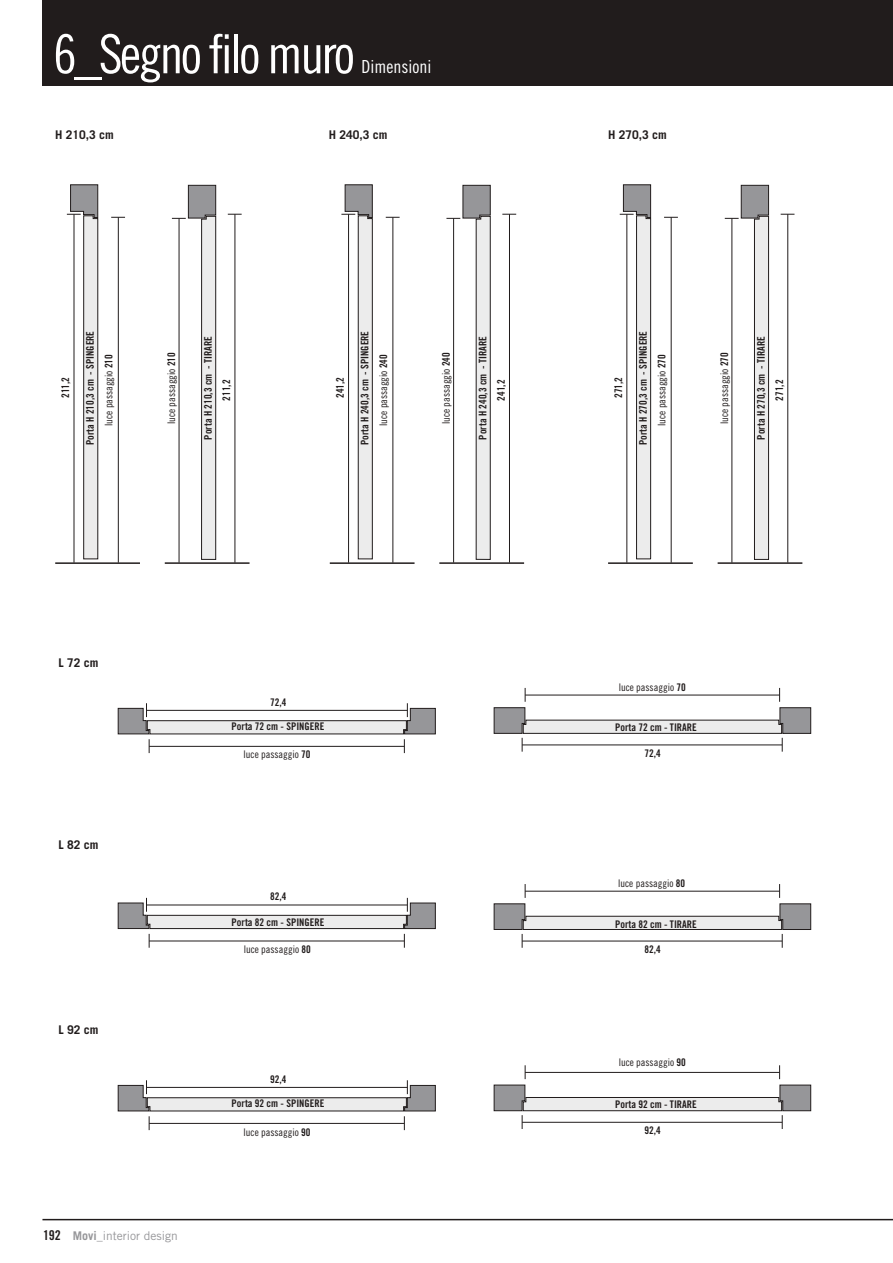
<style>
.page{position:relative;width:893px;height:1263px;background:#fff}
.page>*{position:absolute;margin:0;border:0;box-sizing:border-box;transform-origin:0 0}
.t1{font:54px "Trade Gothic Cond Eighteen";letter-spacing:-.05em;color:#fff}
.t2{font:18px "Trade Gothic Cond Eighteen";color:#fff}
.t3{font:700 12px "Trade Gothic";color:#211c1c}
.t4{font:12px "Trade Gothic";color:#969699}
.t5{font:10.5px "Trade Gothic Bold Cond Twenty";color:#211c1c}
.t6{font:10.5px "Trade Gothic Cond Eighteen";color:#211c1c}
.s1{font-family:"Trade Gothic Bold Cond Twenty"}
.s2{font-family:"Trade Gothic Bold Cond Twenty";font-size:13.5px;color:#211c1c}
.s3{font-weight:700}
</style>
<div class="page">
<hr style="left:42px;top:1219px;width:851px;height:1px;background:#211c1c">
<div style="left:42px;top:0;width:851px;height:85px;background:#211c1c"></div>
<svg style="left:494px;top:884px;width:317px;height:64px"></svg>
<svg style="left:494px;top:1085px;width:317px;height:44px"></svg>
<hr style="left:525px;top:1072px;width:254px;height:1px;background:#211c1c">
<svg style="left:525px;top:1065px;width:1px;height:14px"></svg>
<svg style="left:779px;top:1065px;width:1px;height:14px"></svg>
<svg style="left:494px;top:688px;width:317px;height:64px"></svg>
<svg style="left:118px;top:898px;width:318px;height:50px"></svg>
<svg style="left:118px;top:1080px;width:318px;height:50px"></svg>
<hr style="left:55px;top:562px;width:85px;height:2px;background:#211c1c">
<hr style="left:118px;top:217px;width:1px;height:346px;background:#211c1c">
<svg style="left:111px;top:217px;width:14px;height:1px"></svg>
<hr style="left:74px;top:214px;width:1px;height:349px;background:#211c1c">
<svg style="left:67px;top:184px;width:31px;height:375px"></svg>
<hr style="left:330px;top:562px;width:84px;height:2px;background:#211c1c">
<hr style="left:393px;top:217px;width:1px;height:346px;background:#211c1c">
<svg style="left:386px;top:217px;width:14px;height:1px"></svg>
<hr style="left:348px;top:214px;width:1px;height:349px;background:#211c1c">
<svg style="left:341px;top:184px;width:32px;height:375px"></svg>
<hr style="left:608px;top:562px;width:85px;height:2px;background:#211c1c">
<hr style="left:671px;top:217px;width:1px;height:346px;background:#211c1c">
<svg style="left:664px;top:217px;width:14px;height:1px"></svg>
<hr style="left:626px;top:214px;width:1px;height:349px;background:#211c1c">
<svg style="left:620px;top:184px;width:31px;height:375px"></svg>
<hr style="left:165px;top:562px;width:84px;height:2px;background:#211c1c">
<hr style="left:179px;top:218px;width:1px;height:345px;background:#211c1c">
<svg style="left:172px;top:185px;width:44px;height:375px"></svg>
<hr style="left:235px;top:214px;width:1px;height:349px;background:#211c1c">
<svg style="left:228px;top:214px;width:14px;height:1px"></svg>
<hr style="left:439px;top:562px;width:85px;height:2px;background:#211c1c">
<hr style="left:453px;top:218px;width:1px;height:345px;background:#211c1c">
<svg style="left:446px;top:185px;width:45px;height:375px"></svg>
<hr style="left:509px;top:214px;width:1px;height:349px;background:#211c1c">
<svg style="left:502px;top:214px;width:14px;height:1px"></svg>
<hr style="left:718px;top:562px;width:84px;height:2px;background:#211c1c">
<hr style="left:732px;top:218px;width:1px;height:345px;background:#211c1c">
<svg style="left:725px;top:185px;width:44px;height:375px"></svg>
<hr style="left:787px;top:214px;width:1px;height:349px;background:#211c1c">
<svg style="left:781px;top:214px;width:13px;height:1px"></svg>
<svg style="left:118px;top:703px;width:318px;height:50px"></svg>
<h1 class="t1" style="left:53px;top:34px;width:303px">6_Segno filo muro</h1>
<h2 class="t2" style="left:361px;top:60px;width:71px">Dimensioni</h2>
<p class="t3" style="left:55px;top:131px;width:60px">H 210,3 cm</p>
<p class="t3" style="left:329px;top:131px;width:60px">H 240,3 cm</p>
<p class="t3" style="left:608px;top:131px;width:60px">H 270,3 cm</p>
<p class="t5" style="left:86px;top:445px;width:116px;rotate:-90deg">Porta H 210,3 cm - SPINGERE</p>
<p class="t5" style="left:361px;top:445px;width:116px;rotate:-90deg">Porta H 240,3 cm - SPINGERE</p>
<p class="t5" style="left:639px;top:445px;width:116px;rotate:-90deg">Porta H 270,3 cm - SPINGERE</p>
<p class="t5" style="left:204px;top:440px;width:105px;rotate:-90deg">Porta H 210,3 cm - TIRARE</p>
<p class="t5" style="left:479px;top:440px;width:105px;rotate:-90deg">Porta H 240,3 cm - TIRARE</p>
<p class="t5" style="left:757px;top:440px;width:105px;rotate:-90deg">Porta H 270,3 cm - TIRARE</p>
<p class="t6" style="left:168px;top:424px;width:73px;rotate:-90deg">luce passaggio <span class="s1">210</span></p>
<p class="t6" style="left:442px;top:424px;width:73px;rotate:-90deg">luce passaggio <span class="s1">240</span></p>
<p class="t6" style="left:720px;top:424px;width:73px;rotate:-90deg">luce passaggio <span class="s1">270</span></p>
<p class="t6" style="left:105px;top:426px;width:73px;rotate:-90deg">luce passaggio <span class="s1">210</span></p>
<p class="t6" style="left:380px;top:426px;width:73px;rotate:-90deg">luce passaggio <span class="s1">240</span></p>
<p class="t6" style="left:658px;top:426px;width:73px;rotate:-90deg">luce passaggio <span class="s1">270</span></p>
<p class="t5" style="left:62px;top:398px;width:22px;rotate:-90deg">211,2</p>
<p class="t5" style="left:336px;top:398px;width:22px;rotate:-90deg">241,2</p>
<p class="t5" style="left:614px;top:398px;width:22px;rotate:-90deg">271,2</p>
<p class="t5" style="left:223px;top:401px;width:22px;rotate:-90deg">211,2</p>
<p class="t5" style="left:497px;top:401px;width:22px;rotate:-90deg">241,2</p>
<p class="t5" style="left:775px;top:401px;width:22px;rotate:-90deg">271,2</p>
<p class="t3" style="left:58px;top:658px;width:42px">L 72 cm</p>
<p class="t3" style="left:58px;top:841px;width:42px">L 82 cm</p>
<p class="t3" style="left:58px;top:1025px;width:42px">L 92 cm</p>
<p class="t4" style="left:43px;top:1231px;width:136px"><span class="s2">192</span> <span class="s3">Movi</span>_interior design</p>
<p class="t5" style="left:270px;top:698px;width:18px">72,4</p>
<p class="t5" style="left:232px;top:723px;width:94px">Porta 72 cm - SPINGERE</p>
<p class="t6" style="left:244px;top:751px;width:69px">luce passaggio <span class="s1">70</span></p>
<p class="t5" style="left:270px;top:892px;width:18px">82,4</p>
<p class="t5" style="left:232px;top:918px;width:94px">Porta 82 cm - SPINGERE</p>
<p class="t6" style="left:244px;top:946px;width:69px">luce passaggio <span class="s1">80</span></p>
<p class="t5" style="left:270px;top:1076px;width:18px">92,4</p>
<p class="t5" style="left:232px;top:1100px;width:94px">Porta 92 cm - SPINGERE</p>
<p class="t6" style="left:244px;top:1129px;width:69px">luce passaggio <span class="s1">90</span></p>
<p class="t6" style="left:619px;top:684px;width:69px">luce passaggio <span class="s1">70</span></p>
<p class="t5" style="left:615px;top:723px;width:83px">Porta 72 cm - TIRARE</p>
<p class="t5" style="left:644px;top:750px;width:18px">72,4</p>
<p class="t6" style="left:618px;top:880px;width:69px">luce passaggio <span class="s1">80</span></p>
<p class="t5" style="left:615px;top:920px;width:83px">Porta 82 cm - TIRARE</p>
<p class="t5" style="left:644px;top:945px;width:18px">82,4</p>
<p class="t6" style="left:619px;top:1059px;width:69px">luce passaggio <span class="s1">90</span></p>
<p class="t5" style="left:615px;top:1100px;width:83px">Porta 92 cm - TIRARE</p>
<p class="t5" style="left:644px;top:1127px;width:18px">92,4</p>
</div>
